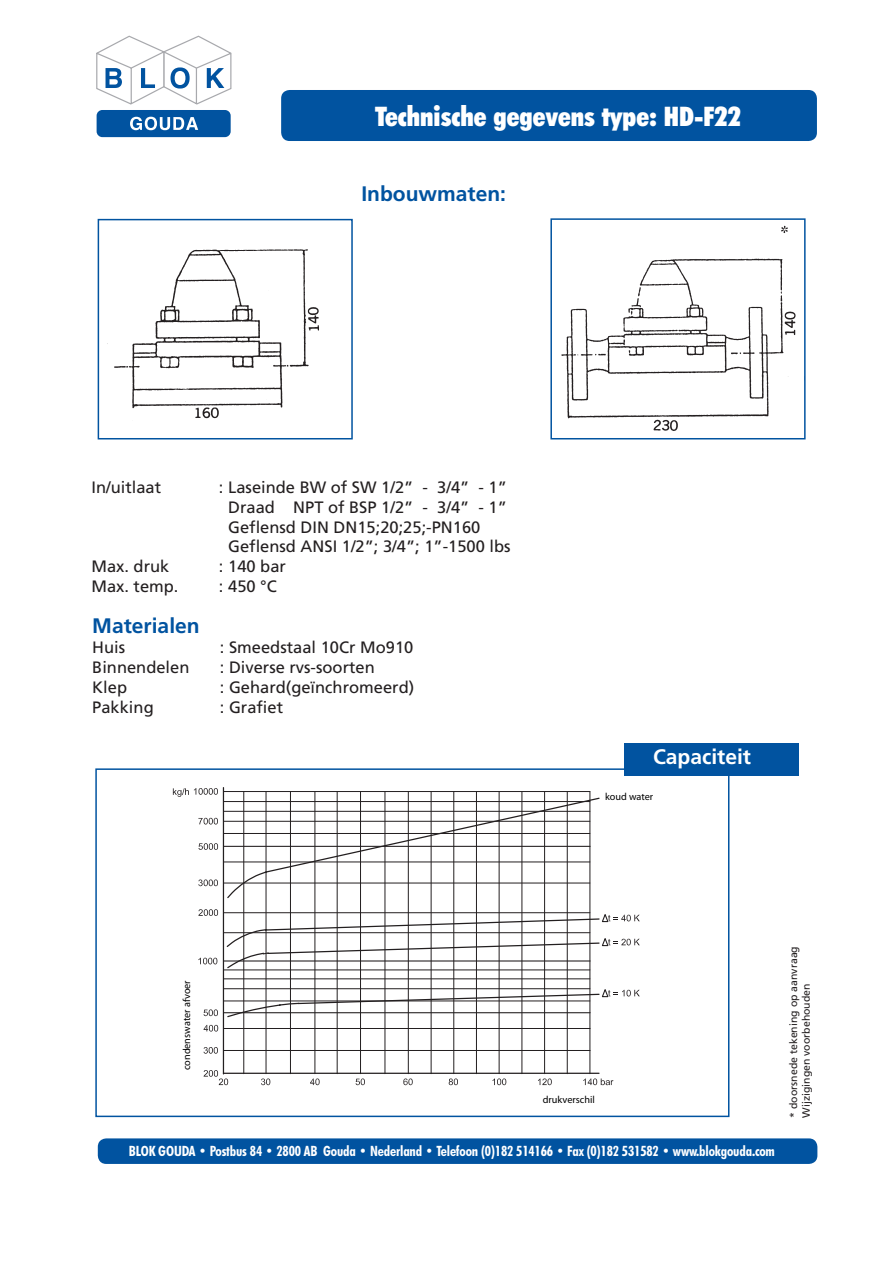
<style>
.page{position:relative;width:893px;height:1263px;background:#fff}
.page>*{position:absolute;margin:0;border:0;box-sizing:border-box;transform-origin:0 0}
.Normaal{font:900 condensed 27px "Futura BT";color:#fff}
.Normaal-2{font:700 21px "Frutiger LT";color:#0153a0}
.Normaal-3{font:700 21px "Frutiger LT";color:#fff}
.Normaal-4{font:16.5px "Frutiger LT";color:#231f20}
.Normaal-5{font:700 condensed 14.25px "Futura BT";letter-spacing:-.01em;color:#fff}
.Normaal-6{font:10.5px "Frutiger LT";color:#231f20}
.t1{font:10.2px "Myriad Pro";color:#000}
</style>
<div class="page">
<img style="left:561px;top:225px;width:235px;height:206px">
<div style="left:550px;top:218px;width:256px;height:221px;border:2px solid #0153a0"></div>
<img style="left:107px;top:249px;width:212px;height:170px">
<div style="left:98px;top:219px;width:255px;height:220px;border:2px solid #0153a0"></div>
<div style="left:95px;top:768px;width:634px;height:349px;background:#fff;border:2px solid #0153a0"></div>
<div style="left:624px;top:743px;width:175px;height:33px;background:#0153a0"></div>
<div style="left:98px;top:1138px;width:719px;height:26px;background:#0153a0;border-radius:9px"></div>
<div style="left:281px;top:90px;width:536px;height:51px;background:#0153a0;border-radius:9px"></div>
<svg style="left:96px;top:36px;width:135px;height:69px"></svg>
<div style="left:97px;top:110px;width:134px;height:27px;background:#0153a0;border-radius:6px"></div>
<svg style="left:130px;top:117px;width:68px;height:13px"></svg>
<hr style="left:223px;top:788px;width:1px;height:286px;background:#231f20">
<hr style="left:224px;top:811px;width:366px;height:1px;background:#231f20">
<hr style="left:223px;top:1073px;width:376px;height:1px;background:#231f20">
<hr style="left:224px;top:821px;width:366px;height:1px;background:#231f20">
<hr style="left:224px;top:833px;width:366px;height:1px;background:#231f20">
<hr style="left:223px;top:846px;width:367px;height:1px;background:#231f20">
<hr style="left:224px;top:862px;width:366px;height:1px;background:#231f20">
<hr style="left:224px;top:883px;width:366px;height:1px;background:#231f20">
<hr style="left:224px;top:912px;width:366px;height:1px;background:#231f20">
<hr style="left:224px;top:932px;width:366px;height:1px;background:#231f20">
<hr style="left:223px;top:960px;width:367px;height:1px;background:#231f20">
<hr style="left:224px;top:970px;width:366px;height:1px;background:#231f20">
<hr style="left:224px;top:978px;width:366px;height:1px;background:#231f20">
<hr style="left:224px;top:988px;width:366px;height:1px;background:#231f20">
<hr style="left:224px;top:1001px;width:366px;height:1px;background:#231f20">
<hr style="left:223px;top:1012px;width:367px;height:1px;background:#231f20">
<hr style="left:224px;top:1028px;width:366px;height:1px;background:#231f20">
<hr style="left:224px;top:1050px;width:366px;height:1px;background:#231f20">
<hr style="left:243px;top:791px;width:1px;height:283px;background:#231f20">
<hr style="left:266px;top:791px;width:1px;height:283px;background:#231f20">
<hr style="left:290px;top:791px;width:1px;height:283px;background:#231f20">
<hr style="left:315px;top:791px;width:1px;height:283px;background:#231f20">
<hr style="left:337px;top:791px;width:1px;height:283px;background:#231f20">
<hr style="left:360px;top:791px;width:1px;height:283px;background:#231f20">
<hr style="left:385px;top:791px;width:1px;height:283px;background:#231f20">
<hr style="left:408px;top:791px;width:1px;height:283px;background:#231f20">
<hr style="left:431px;top:791px;width:1px;height:283px;background:#231f20">
<hr style="left:453px;top:791px;width:1px;height:283px;background:#231f20">
<hr style="left:476px;top:791px;width:1px;height:283px;background:#231f20">
<hr style="left:499px;top:791px;width:1px;height:283px;background:#231f20">
<hr style="left:522px;top:791px;width:1px;height:283px;background:#231f20">
<hr style="left:544px;top:791px;width:1px;height:283px;background:#231f20">
<hr style="left:567px;top:791px;width:1px;height:283px;background:#231f20">
<hr style="left:590px;top:791px;width:1px;height:283px;background:#231f20">
<svg style="left:261px;top:1078px;width:9px;height:7px"></svg>
<svg style="left:310px;top:1078px;width:10px;height:7px"></svg>
<svg style="left:356px;top:1078px;width:9px;height:7px"></svg>
<svg style="left:403px;top:1078px;width:10px;height:7px"></svg>
<svg style="left:449px;top:1078px;width:9px;height:7px"></svg>
<svg style="left:492px;top:1078px;width:14px;height:7px"></svg>
<svg style="left:538px;top:1078px;width:14px;height:7px"></svg>
<svg style="left:583px;top:1078px;width:30px;height:7px"></svg>
<svg style="left:204px;top:1070px;width:24px;height:15px"></svg>
<svg style="left:203px;top:1047px;width:15px;height:7px"></svg>
<svg style="left:204px;top:1025px;width:14px;height:6px"></svg>
<svg style="left:203px;top:1009px;width:15px;height:7px"></svg>
<svg style="left:198px;top:958px;width:19px;height:6px"></svg>
<svg style="left:198px;top:909px;width:20px;height:7px"></svg>
<svg style="left:198px;top:879px;width:20px;height:7px"></svg>
<svg style="left:198px;top:843px;width:20px;height:7px"></svg>
<svg style="left:198px;top:818px;width:20px;height:6px"></svg>
<svg style="left:264px;top:797px;width:336px;height:208px"></svg>
<hr style="left:224px;top:801px;width:366px;height:1px;background:#231f20">
<hr style="left:224px;top:791px;width:366px;height:1px;background:#231f20">
<svg style="left:225px;top:928px;width:75px;height:90px"></svg>
<svg style="left:226px;top:870px;width:42px;height:29px"></svg>
<svg style="left:173px;top:788px;width:45px;height:9px"></svg>
<svg style="left:602px;top:914px;width:38px;height:9px"></svg>
<svg style="left:602px;top:938px;width:38px;height:9px"></svg>
<svg style="left:602px;top:989px;width:38px;height:9px"></svg>
<p class="Normaal" style="left:375px;top:100px;width:368px">Technische gegevens type: HD-F22</p>
<p class="Normaal-2" style="left:361px;top:181px;width:146px">Inbouwmaten:</p>
<p class="Normaal-4" style="left:91px;top:477px;width:71px">In/uitlaat</p>
<p class="Normaal-4" style="left:219px;top:477px;width:289px">: Laseinde BW of SW 1/2” - 3/4” - 1”</p>
<p class="Normaal-4" style="left:228px;top:497px;width:280px">Draad NPT of BSP 1/2” - 3/4” - 1”</p>
<p class="Normaal-4" style="left:228px;top:517px;width:254px">Geflensd DIN DN15;20;25;-PN160</p>
<p class="Normaal-4" style="left:228px;top:537px;width:284px">Geflensd ANSI 1/2”; 3/4”; 1”-1500 lbs</p>
<p class="Normaal-4" style="left:91px;top:557px;width:79px">Max. druk</p>
<p class="Normaal-4" style="left:219px;top:557px;width:68px">: 140 bar</p>
<p class="Normaal-4" style="left:91px;top:576px;width:89px">Max. temp.</p>
<p class="Normaal-4" style="left:219px;top:576px;width:59px">: 450 °C</p>
<p class="Normaal-2" style="left:92px;top:614px;width:109px">Materialen</p>
<p class="Normaal-4" style="left:92px;top:638px;width:34px">Huis</p>
<p class="Normaal-4" style="left:220px;top:638px;width:195px">: Smeedstaal 10Cr Mo910</p>
<p class="Normaal-4" style="left:92px;top:658px;width:99px">Binnendelen</p>
<p class="Normaal-4" style="left:220px;top:658px;width:156px">: Diverse rvs-soorten</p>
<p class="Normaal-4" style="left:92px;top:677px;width:36px">Klep</p>
<p class="Normaal-4" style="left:220px;top:677px;width:196px">: Gehard(geïnchromeerd)</p>
<p class="Normaal-4" style="left:92px;top:697px;width:63px">Pakking</p>
<p class="Normaal-4" style="left:220px;top:697px;width:65px">: Grafiet</p>
<p class="Normaal-3" style="left:653px;top:744px;width:100px">Capaciteit</p>
<p class="t1" style="left:605px;top:790px;width:50px">koud water</p>
<p class="t1" style="left:180px;top:1070px;width:91px;rotate:-90deg">condenswater afvoer</p>
<p class="t1" style="left:543px;top:1094px;width:54px">drukverschil</p>
<p class="Normaal-5" style="left:129px;top:1143px;width:647px">BLOK GOUDA • Postbus 84 • 2800 AB Gouda • Nederland • Telefoon (0)182 514166 • Fax (0)182 531582 • www.blokgouda.com</p>
<p class="Normaal-6" style="left:787px;top:1118px;width:173px;rotate:-90deg">* doorsnede tekening op aanvraag</p>
<p class="Normaal-6" style="left:800px;top:1118px;width:136px;rotate:-90deg">Wijzigingen voorbehouden</p>
</div>
